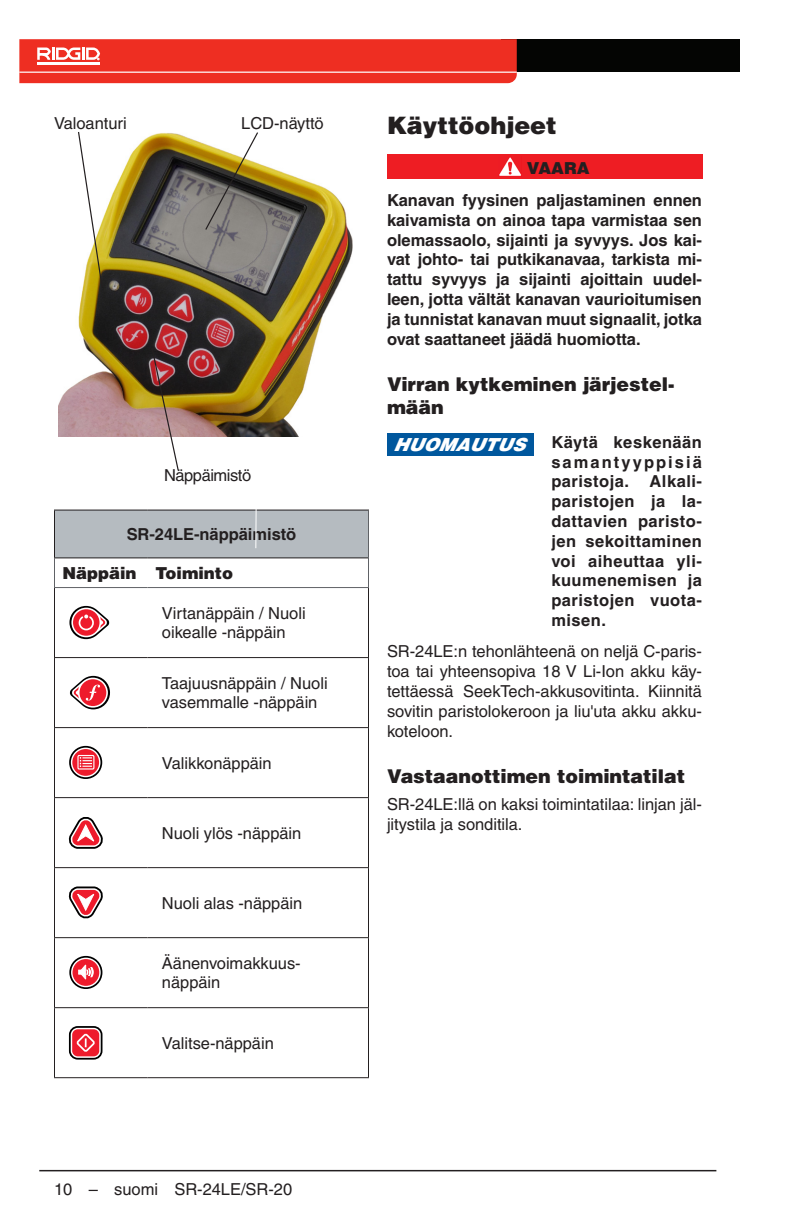
<style>
.page{position:relative;width:792px;height:1224px;background:#fff}
.page>*{position:absolute;margin:0;border:0;box-sizing:border-box;transform-origin:0 0}
.Head_1___h1_-_half{font:900 24px "Helvetica LT Pro";letter-spacing:-.005em;color:#231f20}
.Head_2____h2_-_half{font:900 19px/22.8px "Helvetica LT Pro";letter-spacing:-.005em;color:#231f20}
.Notice_White{font:italic 900 18px "Helvetica LT Pro";letter-spacing:-.005em;color:#fff}
.Basic_Bold____bb{font:700 16.4px/19.8px "Helvetica LT Pro";letter-spacing:.015em;color:#231f20;text-align:justify}
.Basic_Normal___bn{font:16.4px/19.8px "Helvetica LT Pro";letter-spacing:-.005em;color:#231f20;text-align:justify}
.Table_BN_Left____tl{font:16.4px/19.8px "Helvetica LT Pro";letter-spacing:-.005em;color:#231f20}
.Basic_Normal_Left____bnl{font:16.4px "Helvetica LT Pro";letter-spacing:-.005em;color:#231f20}
.Table_Header____th{font:700 16.4px "Helvetica LT Pro";letter-spacing:-.005em;color:#231f20}
.Table_BNB_Left____tlb{font:900 16.4px "Helvetica LT Pro";letter-spacing:-.005em;color:#231f20}
.Basic_Normal_Left____bnl-2{font:16.4px "Helvetica LT Pro";letter-spacing:-.025em;color:#231f20}
.Safety_Bar_Symbol_-_half{font:900 16.4px "Helvetica LT Pro";letter-spacing:-.005em;color:#231f20}
</style>
<div class="page">
<hr style="left:39px;top:1170px;width:677px;height:1px;background:#231f20">
<div style="left:502px;top:39px;width:238px;height:33px;background:#040503"></div>
<svg style="left:19px;top:39px;width:498px;height:44px"></svg>
<img style="left:59px;top:133px;width:294px;height:303px">
<svg style="left:77px;top:132px;width:26px;height:156px"></svg>
<svg style="left:204px;top:132px;width:55px;height:99px"></svg>
<svg style="left:151px;top:347px;width:29px;height:123px"></svg>
<div style="left:54px;top:510px;width:314px;height:48px;background:#b5bbc0"></div>
<hr style="left:368px;top:511px;width:1px;height:47px;background:#606266">
<svg style="left:54px;top:558px;width:1px;height:29px"></svg>
<svg style="left:368px;top:558px;width:1px;height:29px"></svg>
<hr style="left:54px;top:587px;width:94px;height:1px;background:#606266">
<hr style="left:148px;top:587px;width:221px;height:1px;background:#606266">
<hr style="left:54px;top:588px;width:1px;height:69px;background:#231f20">
<hr style="left:54px;top:658px;width:1px;height:69px;background:#231f20">
<hr style="left:54px;top:728px;width:1px;height:69px;background:#231f20">
<hr style="left:54px;top:798px;width:1px;height:69px;background:#231f20">
<hr style="left:54px;top:868px;width:1px;height:69px;background:#231f20">
<hr style="left:54px;top:938px;width:1px;height:69px;background:#231f20">
<hr style="left:54px;top:1008px;width:1px;height:69px;background:#231f20">
<hr style="left:368px;top:588px;width:1px;height:69px;background:#231f20">
<hr style="left:54px;top:657px;width:94px;height:1px;background:#231f20">
<hr style="left:148px;top:657px;width:221px;height:1px;background:#231f20">
<hr style="left:368px;top:658px;width:1px;height:69px;background:#231f20">
<hr style="left:54px;top:727px;width:94px;height:1px;background:#231f20">
<hr style="left:148px;top:727px;width:221px;height:1px;background:#231f20">
<hr style="left:368px;top:728px;width:1px;height:69px;background:#231f20">
<hr style="left:54px;top:797px;width:94px;height:1px;background:#231f20">
<hr style="left:148px;top:797px;width:221px;height:1px;background:#231f20">
<hr style="left:368px;top:798px;width:1px;height:69px;background:#231f20">
<hr style="left:54px;top:867px;width:94px;height:1px;background:#231f20">
<hr style="left:148px;top:867px;width:221px;height:1px;background:#231f20">
<hr style="left:368px;top:868px;width:1px;height:69px;background:#231f20">
<hr style="left:54px;top:937px;width:94px;height:1px;background:#231f20">
<hr style="left:148px;top:937px;width:221px;height:1px;background:#231f20">
<hr style="left:368px;top:938px;width:1px;height:69px;background:#231f20">
<hr style="left:54px;top:1007px;width:94px;height:1px;background:#231f20">
<hr style="left:148px;top:1007px;width:221px;height:1px;background:#231f20">
<hr style="left:368px;top:1008px;width:1px;height:69px;background:#231f20">
<hr style="left:54px;top:1077px;width:94px;height:1px;background:#231f20">
<hr style="left:148px;top:1077px;width:221px;height:1px;background:#231f20">
<hr style="left:54px;top:510px;width:94px;height:1px;background:#231f20">
<hr style="left:54px;top:511px;width:1px;height:46px;background:#231f20">
<hr style="left:148px;top:510px;width:221px;height:1px;background:#231f20">
<hr style="left:54px;top:557px;width:94px;height:1px;background:#231f20">
<hr style="left:148px;top:557px;width:220px;height:1px;background:#231f20">
<svg style="left:69px;top:606px;width:41px;height:33px"></svg>
<svg style="left:70px;top:676px;width:40px;height:33px"></svg>
<div style="left:69px;top:746px;width:33px;height:33px;border:6px solid #000;border-radius:50%"></div>
<div style="left:71px;top:748px;width:30px;height:29px;border:3px solid #fff;border-radius:50%"></div>
<div style="left:72px;top:749px;width:27px;height:27px;background:#ee1b2c;border-radius:50%"></div>
<svg style="left:77px;top:754px;width:18px;height:16px"></svg>
<svg style="left:69px;top:817px;width:34px;height:32px"></svg>
<svg style="left:69px;top:886px;width:34px;height:33px"></svg>
<div style="left:69px;top:956px;width:33px;height:33px;border:6px solid #000;border-radius:50%"></div>
<div style="left:71px;top:958px;width:30px;height:29px;border:3px solid #fff;border-radius:50%"></div>
<div style="left:73px;top:959px;width:26px;height:27px;background:#ee1b2c;border-radius:50%"></div>
<svg style="left:78px;top:964px;width:15px;height:16px"></svg>
<div style="left:69px;top:1026px;width:33px;height:34px;border:6px solid #000;border-radius:6px"></div>
<div style="left:71px;top:1028px;width:30px;height:30px;border:3px solid #fff;border-radius:6px"></div>
<div style="left:72px;top:1029px;width:27px;height:27px;background:#ee1b2c;border-radius:6px"></div>
<svg style="left:76px;top:1033px;width:19px;height:19px"></svg>
<div style="left:387px;top:154px;width:315px;height:25px;background:#ee1d23"></div>
<img style="left:499px;top:157px;width:22px;height:19px">
<div style="left:387px;top:434px;width:146px;height:22px;background:#00579d"></div>
<hr style="left:255px;top:502px;width:2px;height:46px;background:#fff">
<p class="Basic_Normal_Left____bnl" style="left:54px;top:114px;width:74px">Valoanturi</p>
<p class="Basic_Normal_Left____bnl" style="left:241px;top:114px;width:84px">LCD-näyttö</p>
<p class="Basic_Normal_Left____bnl-2" style="left:164px;top:466px;width:89px">Näppäimistö</p>
<p class="Table_Header____th" style="left:127px;top:524px;width:171px">SR‑24LE-näppäimistö</p>
<p class="Table_BNB_Left____tlb" style="left:62px;top:562px;width:75px">Näppäin</p>
<p class="Table_BNB_Left____tlb" style="left:156px;top:562px;width:79px">Toiminto</p>
<p class="Table_BN_Left____tl" style="left:162px;top:603px;width:145px">Virtanäppäin / Nuoli oikealle -näppäin</p>
<p class="Table_BN_Left____tl" style="left:162px;top:673px;width:167px">Taajuusnäppäin / Nuoli vasemmalle -näppäin</p>
<p class="Table_BN_Left____tl" style="left:162px;top:753px;width:111px">Valikkonäppäin</p>
<p class="Table_BN_Left____tl" style="left:162px;top:823px;width:141px">Nuoli ylös -näppäin</p>
<p class="Table_BN_Left____tl" style="left:162px;top:893px;width:142px">Nuoli alas -näppäin</p>
<p class="Table_BN_Left____tl" style="left:162px;top:953px;width:140px">Äänenvoimakkuus&shy;näppäin</p>
<p class="Table_BN_Left____tl" style="left:162px;top:1033px;width:113px">Valitse-näppäin</p>
<p class="Basic_Normal___bn" style="left:54px;top:1180px;width:240px">10 – suomi SR-24LE/SR-20</p>
<p class="Head_1___h1_-_half" style="left:387px;top:110px;width:171px">Käyttöohjeet</p>
<p class="Safety_Bar_Symbol_-_half" style="left:527px;top:157px;width:64px">VAARA</p>
<p class="Basic_Bold____bb" style="left:387px;top:190px;width:317px">Kanavan fyysinen paljastaminen ennen kaivamista on ainoa tapa varmistaa sen olemassaolo, sijainti ja syvyys. Jos kai&shy;vat johto- tai putkikanavaa, tarkista mi&shy;tattu syvyys ja sijainti ajoittain uudel&shy;leen, jotta vältät kanavan vaurioitumisen ja tunnistat kanavan muut signaalit, jotka ovat saattaneet jäädä huomiotta.</p>
<p class="Head_2____h2_-_half" style="left:387px;top:373px;width:289px">Virran kytkeminen järjestel‑ mään</p>
<p class="Notice_White" style="left:393px;top:433px;width:133px">HUOMAUTUS</p>
<p class="Basic_Bold____bb" style="left:551px;top:432px;width:152px">Käytä keskenään samantyyppisiä paristoja. Alkali&shy;paristojen ja la&shy;dattavien paristo&shy;jen sekoittaminen voi aiheuttaa yli&shy;kuumenemisen ja paristojen vuota&shy;misen.</p>
<p class="Basic_Normal___bn" style="left:387px;top:642px;width:317px">SR‑24LE:n tehonlähteenä on neljä C-paris&shy;toa tai yhteensopiva 18 V Li-Ion akku käy&shy;tettäessä SeekTech-akkusovitinta. Kiinnitä sovitin paristolokeroon ja liu'uta akku akku&shy;koteloon.</p>
<p class="Head_2____h2_-_half" style="left:387px;top:765px;width:300px">Vastaanottimen toimintatilat</p>
<p class="Basic_Normal___bn" style="left:387px;top:794px;width:317px">SR‑24LE:llä on kaksi toimintatilaa: linjan jäl&shy;jitystila ja sonditila.</p>
</div>
